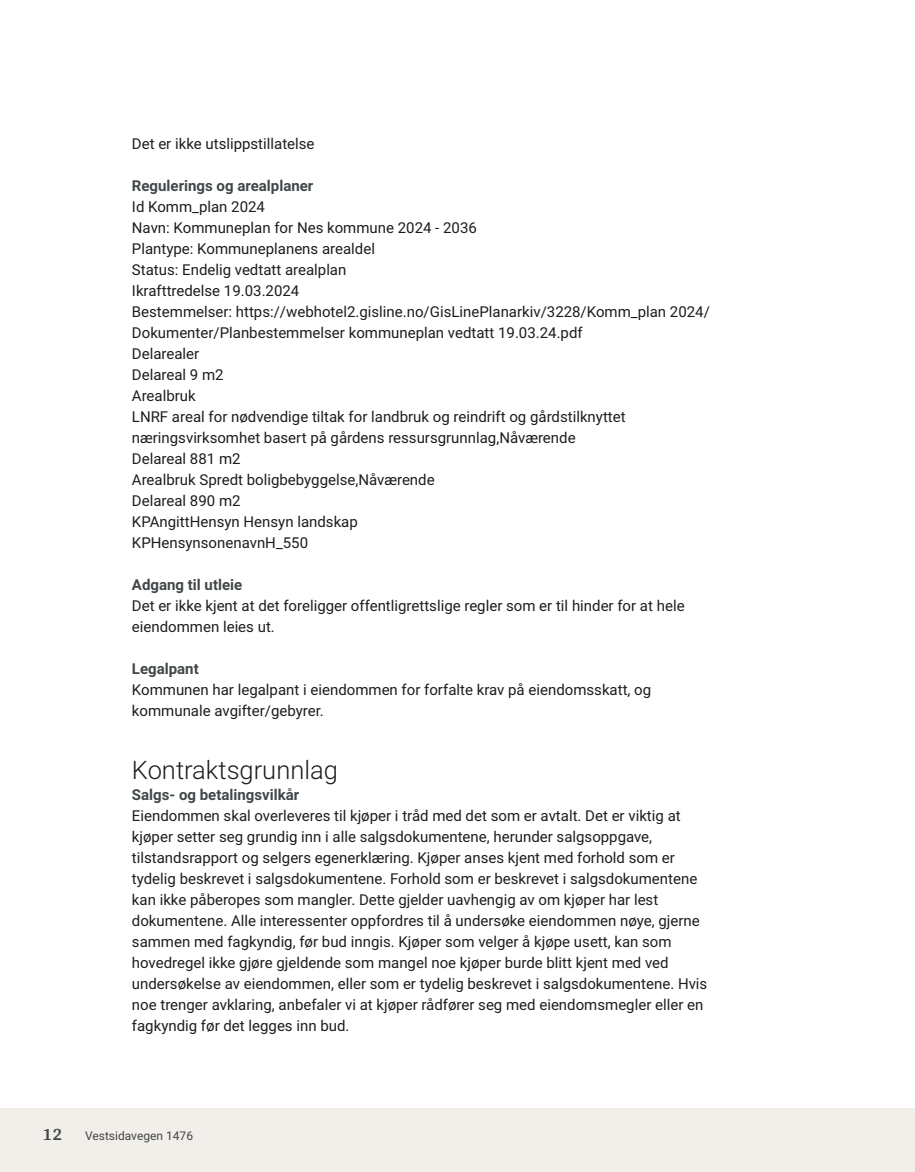
<style>
.page{position:relative;width:915px;height:1172px;background:#fff}
.page>*{position:absolute;margin:0;border:0;box-sizing:border-box;transform-origin:0 0}
.t1{font:300 25.5px "Roboto";color:#1d1d1b}
.t2{font:700 18px "Arya";color:#414749}
.t3{font:15px/21px "Roboto";color:#1d1d1b}
.t4{font:700 15px "Roboto";color:#414749}
.t5{font:12px "Roboto";color:#414749}
</style>
<div class="page">
<div style="left:0;top:1108px;width:914px;height:64px;background:#f2eeea"></div>
<p class="t3" style="left:132px;top:132px;width:184px">Det er ikke utslippstillatelse</p>
<p class="t4" style="left:132px;top:175px;width:183px">Regulerings og arealplaner</p>
<p class="t3" style="left:132px;top:195px;width:579px">Id Komm_plan 2024<br>Navn: Kommuneplan for Nes kommune 2024 ‑ 2036<br>Plantype: Kommuneplanens arealdel<br>Status: Endelig vedtatt arealplan<br>Ikrafttredelse 19.03.2024<br>Bestemmelser: https://webhotel2.gisline.no/GisLinePlanarkiv/3228/Komm_plan 2024/ Dokumenter/Planbestemmelser kommuneplan vedtatt 19.03.24.pdf<br>Delarealer<br>Delareal 9 m2<br>Arealbruk<br>LNRF areal for nødvendige tiltak for landbruk og reindrift og gårdstilknyttet næringsvirksomhet basert på gårdens ressursgrunnlag,Nåværende<br>Delareal 881 m2<br>Arealbruk Spredt boligbebyggelse,Nåværende<br>Delareal 890 m2<br>KPAngittHensyn Hensyn landskap<br>KPHensynsonenavnH_550</p>
<p class="t4" style="left:132px;top:574px;width:112px">Adgang til utleie</p>
<p class="t3" style="left:132px;top:594px;width:554px">Det er ikke kjent at det foreligger offentligrettslige regler som er til hinder for at hele eiendommen leies ut.</p>
<p class="t4" style="left:132px;top:658px;width:68px">Legalpant</p>
<p class="t3" style="left:132px;top:678px;width:520px">Kommunen har legalpant i eiendommen for forfalte krav på eiendomsskatt, og kommunale avgifter/gebyrer.</p>
<h1 class="t1" style="left:132px;top:752px;width:207px">Kontraktsgrunnlag</h1>
<p class="t4" style="left:132px;top:784px;width:169px">Salgs‑ og betalingsvilkår</p>
<p class="t3" style="left:132px;top:804px;width:576px">Eiendommen skal overleveres til kjøper i tråd med det som er avtalt. Det er viktig at kjøper setter seg grundig inn i alle salgsdokumentene, herunder salgsoppgave, tilstandsrapport og selgers egenerklæring. Kjøper anses kjent med forhold som er tydelig beskrevet i salgsdokumentene. Forhold som er beskrevet i salgsdokumentene kan ikke påberopes som mangler. Dette gjelder uavhengig av om kjøper har lest dokumentene. Alle interessenter oppfordres til å undersøke eiendommen nøye, gjerne sammen med fagkyndig, før bud inngis. Kjøper som velger å kjøpe usett, kan som hovedregel ikke gjøre gjeldende som mangel noe kjøper burde blitt kjent med ved undersøkelse av eiendommen, eller som er tydelig beskrevet i salgsdokumentene. Hvis noe trenger avklaring, anbefaler vi at kjøper rådfører seg med eiendomsmegler eller en fagkyndig før det legges inn bud.</p>
<p class="t2" style="left:43px;top:1123px;width:21px">12</p>
<p class="t5" style="left:85px;top:1127px;width:109px">Vestsidavegen 1476</p>
</div>
